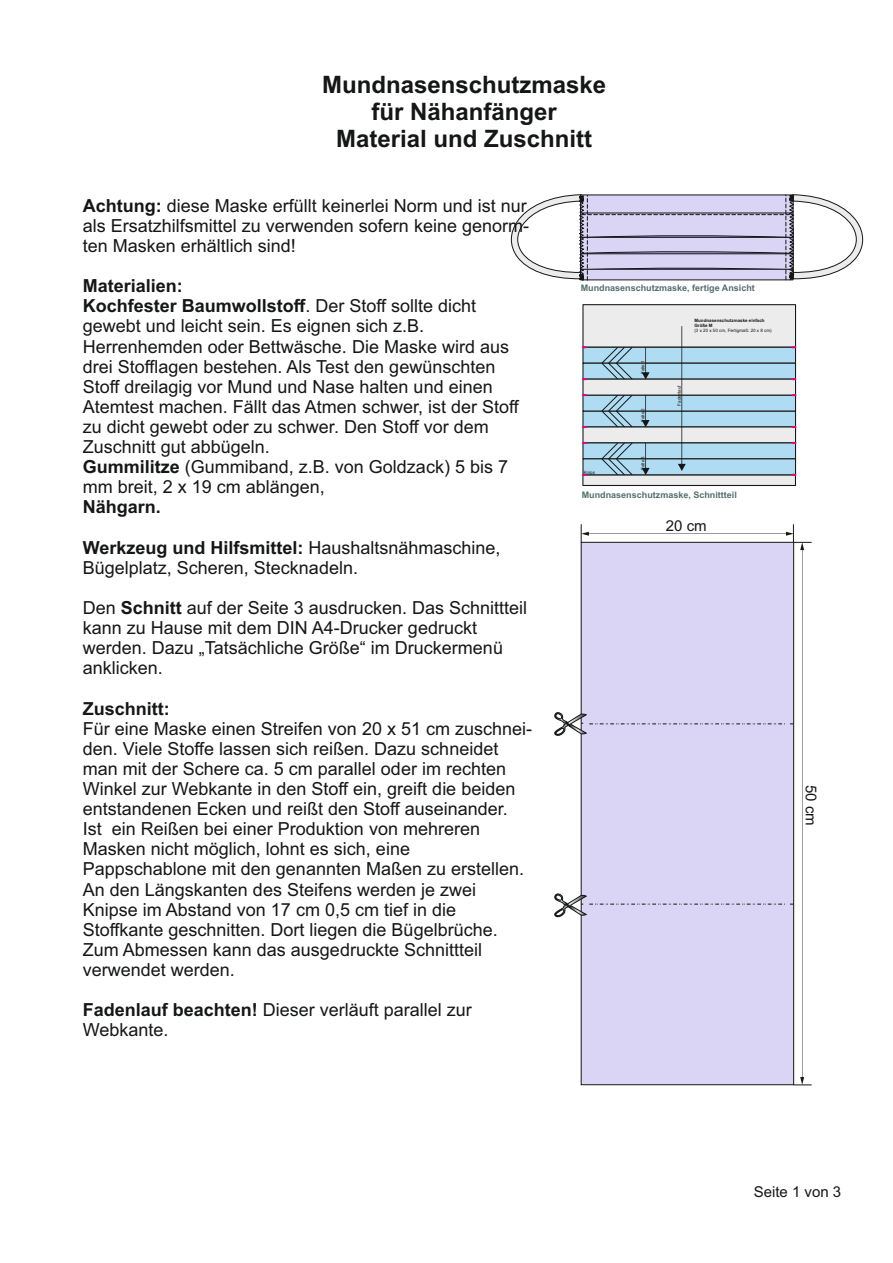
<style>
.page{position:relative;width:893px;height:1263px;background:#fff}
.page>*{position:absolute;margin:0;border:0;box-sizing:border-box;transform-origin:0 0}
.t1{font:700 24px/26.8px "Arial";color:#151616;text-align:center}
.t2{font:18px/20.1px "Arial";color:#151616}
.t3{font:700 18px "Arial";color:#151616}
.t4{font:15px "Arial";color:#151616}
.t5{font:700 9px "Arial";color:#556f6e}
.t6{font:4.5px "Arial";color:#151616}
.t7{font:700 4.5px/5.1px "Arial";color:#151616}
.s1{font-weight:700}
</style>
<div class="page">
<svg style="left:511px;top:194px;width:352px;height:87px"></svg>
<svg style="left:554px;top:524px;width:258px;height:562px"></svg>
<svg style="left:582px;top:304px;width:215px;height:182px"></svg>
<h1 class="t1" style="left:322px;top:74px;width:286px">Mundnasenschutzmaske für Nähanfänger<br>Material und Zuschnitt</h1>
<p class="t2" style="left:83px;top:197px;width:448px;text-align:justify"><span class="s1">Achtung:</span> diese Maske erfüllt keinerlei Norm und ist nur als Ersatzhilfsmittel zu verwenden sofern keine genorm&shy;ten Masken erhältlich sind!</p>
<p class="t2" style="left:83px;top:278px;width:438px"><span class="s1">Materialien:<br>Kochfester Baumwollstoff</span>. Der Stoff sollte dicht gewebt und leicht sein. Es eignen sich z.B.<br>Herrenhemden oder Bettwäsche. Die Maske wird aus drei Stofflagen bestehen. Als Test den gewünschten Stoff dreilagig vor Mund und Nase halten und einen Atemtest machen. Fällt das Atmen schwer, ist der Stoff zu dicht gewebt oder zu schwer. Den Stoff vor dem Zuschnitt gut abbügeln.<br><span class="s1">Gummilitze</span> (Gummiband, z.B. von Goldzack) 5 bis 7 mm breit, 2 x 19 cm ablängen,</p>
<p class="t3" style="left:83px;top:500px;width:80px">Nähgarn.</p>
<p class="t2" style="left:83px;top:539px;width:419px"><span class="s1">Werkzeug und Hilfsmittel:</span> Haushaltsnähmaschine,<br>Bügelplatz, Scheren, Stecknadeln.</p>
<p class="t2" style="left:83px;top:599px;width:446px">Den <span class="s1">Schnitt</span> auf der Seite 3 ausdrucken. Das Schnittteil kann zu Hause mit dem DIN A4-Drucker gedruckt werden. Dazu „Tatsächliche Größe“ im Druckermenü anklicken.</p>
<p class="t3" style="left:83px;top:701px;width:88px">Zuschnitt:</p>
<p class="t2" style="left:83px;top:720px;width:451px">Für eine Maske einen Streifen von 20 x 51 cm zuschnei&shy;den. Viele Stoffe lassen sich reißen. Dazu schneidet man mit der Schere ca. 5 cm parallel oder im rechten Winkel zur Webkante in den Stoff ein, greift die beiden entstandenen Ecken und reißt den Stoff auseinander.<br>Ist ein Reißen bei einer Produktion von mehreren Masken nicht möglich, lohnt es sich, eine Pappschablone mit den genannten Maßen zu erstellen.<br>An den Längskanten des Steifens werden je zwei Knipse im Abstand von 17 cm 0,5 cm tief in die Stoffkante geschnitten. Dort liegen die Bügelbrüche.<br>Zum Abmessen kann das ausgedruckte Schnittteil verwendet werden.</p>
<p class="t2" style="left:83px;top:1001px;width:391px"><span class="s1">Fadenlauf beachten!</span> Dieser verläuft parallel zur<br>Webkante.</p>
<p class="t5" style="left:581px;top:284px;width:176px">Mundnasenschutzmaske, fertige Ansicht</p>
<p class="t6" style="left:584px;top:470px;width:13px">Knips</p>
<p class="t6" style="left:641px;top:374px;width:15px;rotate:-90deg">Falte 1</p>
<p class="t6" style="left:641px;top:422px;width:15px;rotate:-90deg">Falte 2</p>
<p class="t6" style="left:641px;top:470px;width:15px;rotate:-90deg">Falte 3</p>
<p class="t7" style="left:694px;top:318px;width:72px">Mundnasenschutzmaske einfach<br>Größe M</p>
<p class="t6" style="left:694px;top:329px;width:79px">(3 x 20 x 50 cm, Fertigmaß: 20 x 8 cm)</p>
<p class="t6" style="left:678px;top:406px;width:22px;rotate:-90deg">Fadenlauf</p>
<p class="t5" style="left:582px;top:492px;width:157px">Mundnasenschutzmaske, Schnittteil</p>
<p class="t4" style="left:666px;top:520px;width:42px">20 cm</p>
<p class="t4" style="left:817px;top:785px;width:42px;rotate:90deg">50 cm</p>
<p class="t4" style="left:754px;top:1186px;width:89px">Seite 1 von 3</p>
</div>
